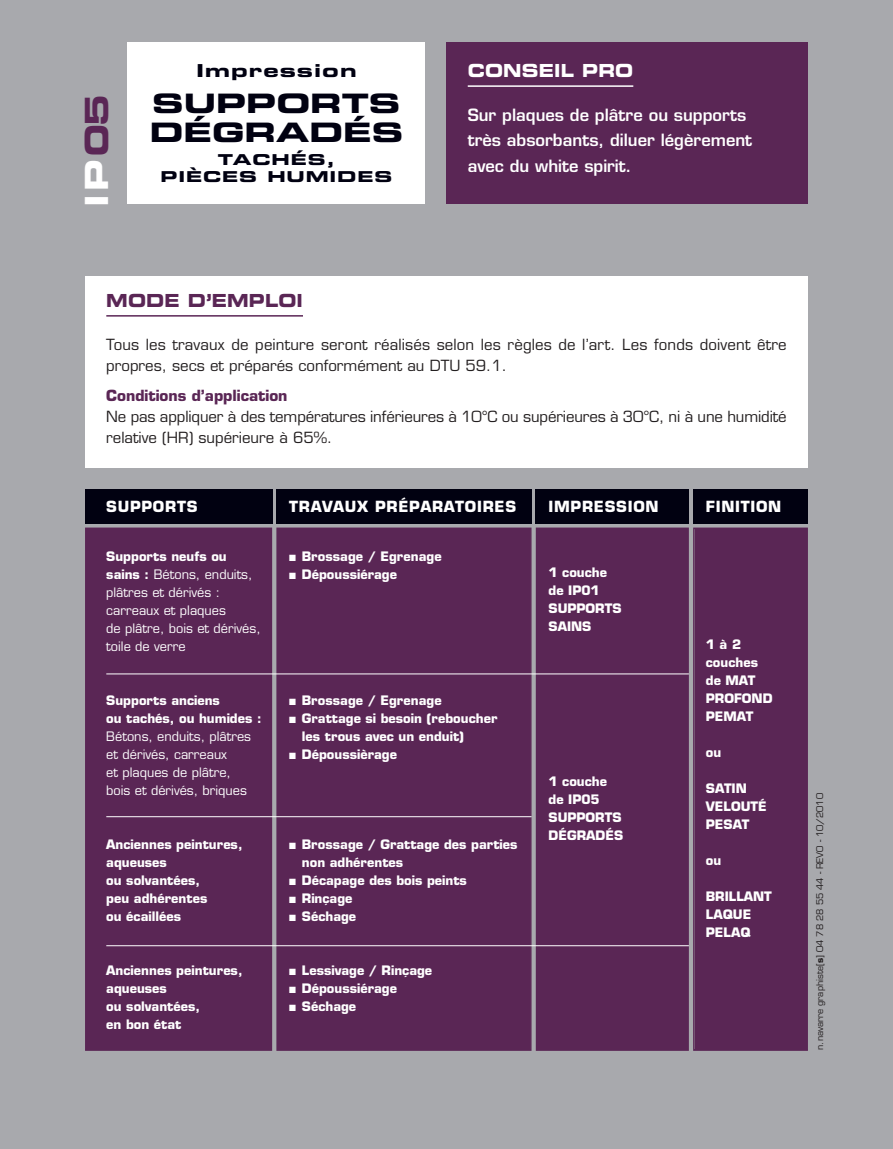
<style>
.page{position:relative;width:893px;height:1149px;background:#fff}
.page>*{position:absolute;margin:0;border:0;box-sizing:border-box;transform-origin:0 0}
.t1{font:31.95px "Eurostile Bold Extended Two";color:#fff}
.t2{font:26.7px/28.5px "Eurostile Bold Extended Two";color:#010111;scale:1.14 1}
.t3{font:18px "Eurostile Bold Extended Two";letter-spacing:.01em;color:#5a2655;scale:.9 1}
.t4{font:18px "Eurostile Bold Extended Two";letter-spacing:.01em;color:#fff;scale:.9 1}
.t5{font:17.85px "Eurostile Bold Extended Two";letter-spacing:.05em;color:#010111;scale:1.15 1}
.t6{font:600 16.5px/25.5px "Eurostile";color:#fff}
.t7{font:15px/21px "Eurostile";color:#231f20}
.t8{font:700 15px "Eurostile";letter-spacing:.05em;color:#fff}
.t9{font:700 15px "Eurostile";color:#5a2655}
.t10{font:15px/16.5px "Eurostile Bold Extended Two";letter-spacing:.05em;color:#010111;text-align:center;scale:1.15 1}
.t11{font:700 12.75px/18px "Eurostile";color:#fff}
.t12{font:12.75px/18px "Eurostile";color:#fff}
.t13{font:9px "Eurostile";color:#231f20}
.s1{color:#5a2655}
.s2{font-weight:700}
</style>
<div class="page">
<div style="left:0;top:0;width:893px;height:1148px;background:#a8a9ad"></div>
<div style="left:87px;top:529px;width:184px;height:520px;background:#5a2655"></div>
<div style="left:85px;top:527px;width:187px;height:523px;border:2px solid #5a2655"></div>
<div style="left:278px;top:529px;width:252px;height:520px;background:#5a2655"></div>
<div style="left:276px;top:527px;width:255px;height:523px;border:2px solid #5a2655"></div>
<div style="left:537px;top:529px;width:150px;height:520px;background:#5a2655"></div>
<div style="left:536px;top:527px;width:153px;height:523px;border:2px solid #5a2655"></div>
<div style="left:695px;top:529px;width:111px;height:520px;background:#5a2655"></div>
<div style="left:693px;top:527px;width:115px;height:523px;border:2px solid #5a2655"></div>
<div style="left:446px;top:43px;width:362px;height:161px;background:#5a2655"></div>
<div style="left:85px;top:276px;width:723px;height:192px;background:#fff"></div>
<hr style="left:106px;top:315px;width:197px;height:1px;background:#5a2655">
<div style="left:85px;top:489px;width:187px;height:34px;background:#010111"></div>
<div style="left:276px;top:489px;width:255px;height:34px;background:#010111"></div>
<div style="left:536px;top:489px;width:153px;height:34px;background:#010111"></div>
<div style="left:693px;top:489px;width:115px;height:34px;background:#010111"></div>
<hr style="left:468px;top:85px;width:165px;height:2px;background:#fff">
<div style="left:128px;top:43px;width:297px;height:161px;background:#fff"></div>
<hr style="left:106px;top:673px;width:583px;height:1px;background:#fff">
<hr style="left:106px;top:945px;width:583px;height:1px;background:#fff">
<hr style="left:106px;top:816px;width:425px;height:1px;background:#fff">
<h1 class="t1" style="left:85px;top:207px;width:114px;rotate:-90deg">IP<span class="s1">05</span></h1>
<h3 class="t5" style="left:196px;top:64px;width:141px">Impression</h3>
<h2 class="t2" style="left:149px;top:91px;width:224px">SUPPORTS<br>DÉGRADÉS</h2>
<p class="t10" style="left:161px;top:153px;width:203px">TACHÉS,<br>PIÈCES HUMIDES</p>
<h3 class="t4" style="left:468px;top:64px;width:185px">CONSEIL PRO</h3>
<p class="t6" style="left:468px;top:104px;width:286px">Sur plaques de plâtre ou supports très absorbants, diluer légèrement avec du white spirit.</p>
<h3 class="t3" style="left:106px;top:293px;width:220px">MODE D’EMPLOI</h3>
<p class="t7" style="left:106px;top:336px;width:682px">Tous les travaux de peinture seront réalisés selon les règles de l’art. Les fonds doivent être propres, secs et préparés conformément au DTU 59.1.</p>
<p class="t9" style="left:106px;top:389px;width:183px">Conditions d’application</p>
<p class="t7" style="left:106px;top:407px;width:682px">Ne pas appliquer à des températures inférieures à 10°C ou supérieures à 30°C, ni à une humidité relative (HR) supérieure à 65%.</p>
<p class="t8" style="left:106px;top:501px;width:93px">SUPPORTS</p>
<p class="t12" style="left:106px;top:548px;width:156px"><span class="s2">Supports neufs ou sains :</span> Bétons, enduits, plâtres et dérivés : carreaux et plaques<br>de plâtre, bois et dérivés, toile de verre</p>
<p class="t11" style="left:106px;top:692px;width:157px">Supports anciens<br>ou tachés, ou humides :</p>
<p class="t12" style="left:106px;top:728px;width:146px">Bétons, enduits, plâtres et dérivés, carreaux<br>et plaques de plâtre, bois et dérivés, briques</p>
<p class="t11" style="left:106px;top:836px;width:138px">Anciennes peintures, aqueuses<br>ou solvantées,<br>peu adhérentes<br>ou écaillées</p>
<p class="t11" style="left:106px;top:962px;width:138px">Anciennes peintures, aqueuses<br>ou solvantées,<br>en bon état</p>
<p class="t8" style="left:289px;top:501px;width:229px">TRAVAUX PRÉPARATOIRES</p>
<p class="t8" style="left:549px;top:501px;width:112px">IMPRESSION</p>
<p class="t8" style="left:706px;top:501px;width:77px">FINITION</p>
<p class="t11" style="left:289px;top:548px;width:154px">■ Brossage / Egrenage</p>
<p class="t11" style="left:289px;top:566px;width:109px">■ Dépoussiérage</p>
<p class="t11" style="left:549px;top:564px;width:75px">1 couche de IP01<br>SUPPORTS<br>SAINS</p>
<p class="t11" style="left:289px;top:692px;width:154px">■ Brossage / Egrenage</p>
<p class="t11" style="left:302px;top:710px;width:197px;text-indent:-13px">■ Grattage si besoin (reboucher les trous avec un enduit)</p>
<p class="t11" style="left:289px;top:746px;width:109px">■ Dépoussièrage</p>
<p class="t11" style="left:302px;top:836px;width:217px;text-indent:-13px">■ Brossage / Grattage des parties non adhérentes</p>
<p class="t11" style="left:289px;top:872px;width:179px">■ Décapage des bois peints</p>
<p class="t11" style="left:289px;top:890px;width:65px">■ Rinçage</p>
<p class="t11" style="left:289px;top:908px;width:69px">■ Séchage</p>
<p class="t11" style="left:289px;top:962px;width:145px">■ Lessivage / Rinçage</p>
<p class="t11" style="left:289px;top:980px;width:109px">■ Dépoussiérage</p>
<p class="t11" style="left:289px;top:998px;width:69px">■ Séchage</p>
<p class="t11" style="left:549px;top:773px;width:76px">1 couche de IP05<br>SUPPORTS<br>DÉGRADÉS</p>
<p class="t11" style="left:706px;top:636px;width:68px">1à2 couches de MAT<br>PROFOND<br>PEMAT</p>
<p class="t11" style="left:706px;top:744px;width:17px">ou</p>
<p class="t11" style="left:706px;top:780px;width:62px">SATIN<br>VELOUTÉ<br>PESAT</p>
<p class="t11" style="left:706px;top:852px;width:17px">ou</p>
<p class="t11" style="left:706px;top:888px;width:67px">BRILLANT<br>LAQUE<br>PELAQ</p>
<p class="t13" style="left:816px;top:1049px;width:258px;rotate:-90deg">n.navarre graphiste[<span class="s2">s</span>] 04 78 28 55 44 - REV0 - 10/2010</p>
</div>
